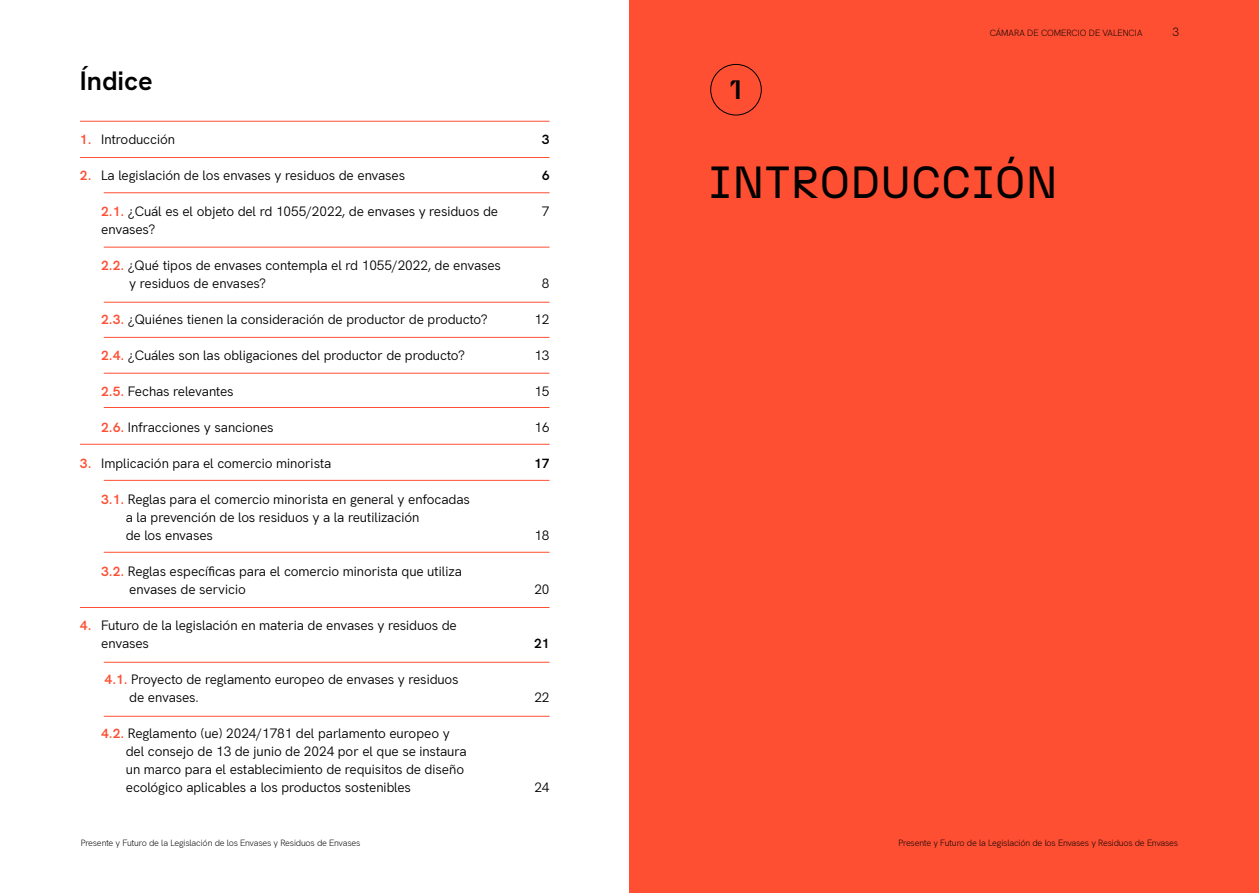
<style>
.page{position:relative;width:1259px;height:893px;background:#fff}
.page>*{position:absolute;margin:0;border:0;box-sizing:border-box;transform-origin:0 0}
.t1{font:45px "N27";color:#000}
.t2{font:700 27px "Hanken Grotesk";color:#000}
.t3{font:700 26.7px "N27";color:#000}
.t4{font:13.5px/18px "Hanken Grotesk";letter-spacing:-.01em;color:#000}
.t5{font:700 13.5px "Hanken Grotesk";color:#000}
.t6{font:300 12px "Hanken Grotesk";color:#000}
.t7{font:300 9px "Hanken Grotesk";letter-spacing:-.025em;color:#000}
.t8{font:300 9px "Hanken Grotesk";color:#000}
.s1{font-weight:700;color:#ff4f33}
</style>
<div class="page">
<div style="left:629px;top:0;width:630px;height:893px;background:#ff4f33"></div>
<div style="left:710px;top:64px;width:51px;height:51px;border:1px solid #000;border-radius:50%"></div>
<hr style="left:80px;top:121px;width:469px;height:1px;background:#ff4f33">
<hr style="left:80px;top:157px;width:469px;height:1px;background:#ff4f33">
<hr style="left:104px;top:192px;width:445px;height:1px;background:#ff4f33">
<hr style="left:104px;top:247px;width:445px;height:1px;background:#ff4f33">
<hr style="left:104px;top:407px;width:445px;height:1px;background:#ff4f33">
<hr style="left:104px;top:337px;width:445px;height:1px;background:#ff4f33">
<hr style="left:104px;top:373px;width:445px;height:1px;background:#ff4f33">
<hr style="left:104px;top:302px;width:445px;height:1px;background:#ff4f33">
<hr style="left:80px;top:444px;width:469px;height:1px;background:#ff4f33">
<hr style="left:104px;top:716px;width:445px;height:1px;background:#ff4f33">
<hr style="left:104px;top:662px;width:445px;height:1px;background:#ff4f33">
<hr style="left:104px;top:480px;width:445px;height:1px;background:#ff4f33">
<hr style="left:104px;top:552px;width:445px;height:1px;background:#ff4f33">
<hr style="left:80px;top:607px;width:469px;height:1px;background:#ff4f33">
<h2 class="t2" style="left:80px;top:59px;width:74px">Índice</h2>
<p class="t4" style="left:80px;top:129px;width:97px"><span class="s1">1.</span> Introducción</p>
<p class="t4" style="left:80px;top:165px;width:327px"><span class="s1">2.</span> La legislación de los envases y residuos de envases</p>
<p class="t4" style="left:101px;top:201px;width:398px"><span class="s1">2.1.</span> ¿Cuál es el objeto del rd 1055/2022, de envases y residuos de envases?</p>
<p class="t4" style="left:129px;top:255px;width:373px;text-indent:-28px"><span class="s1">2.2.</span> ¿Qué tipos de envases contempla el rd 1055/2022, de envases y residuos de envases?</p>
<p class="t4" style="left:101px;top:309px;width:388px"><span class="s1">2.3.</span> ¿Quiénes tienen la consideración de productor de producto?</p>
<p class="t4" style="left:101px;top:345px;width:365px"><span class="s1">2.4.</span> ¿Cuáles son las obligaciones del productor de producto?</p>
<p class="t4" style="left:101px;top:381px;width:134px"><span class="s1">2.5.</span> Fechas relevantes</p>
<p class="t4" style="left:101px;top:417px;width:174px"><span class="s1">2.6.</span> Infracciones y sanciones</p>
<p class="t4" style="left:80px;top:453px;width:253px"><span class="s1">3.</span> Implicación para el comercio minorista</p>
<p class="t4" style="left:126px;top:489px;width:345px;text-indent:-25px"><span class="s1">3.1.</span> Reglas para el comercio minorista en general y enfocadas a la prevención de los residuos y a la reutilización<br>de los envases</p>
<p class="t4" style="left:129px;top:561px;width:334px;text-indent:-28px"><span class="s1">3.2.</span> Reglas específicas para el comercio minorista que utiliza envases de servicio</p>
<p class="t4" style="left:101px;top:615px;width:357px;text-indent:-21px"><span class="s1">4.</span> Futuro de la legislación en materia de envases y residuos de envases</p>
<p class="t4" style="left:129px;top:669px;width:331px;text-indent:-25px"><span class="s1">4.1.</span> Proyecto de reglamento europeo de envases y residuos de envases.</p>
<p class="t4" style="left:126px;top:723px;width:342px;text-indent:-25px"><span class="s1">4.2.</span> Reglamento (ue) 2024/1781 del parlamento europeo y del consejo de 13 de junio de 2024 por el que se instaura un marco para el establecimiento de requisitos de diseño ecológico aplicables a los productos sostenibles</p>
<p class="t7" style="left:81px;top:836px;width:281px">Presente y Futuro de la Legislación de los Envases y Residuos de Envases</p>
<p class="t5" style="left:542px;top:129px;width:9px">3</p>
<p class="t5" style="left:542px;top:165px;width:9px">6</p>
<p class="t4" style="left:542px;top:201px;width:9px">7</p>
<p class="t4" style="left:542px;top:273px;width:9px">8</p>
<p class="t4" style="left:534px;top:309px;width:17px">12</p>
<p class="t4" style="left:534px;top:345px;width:17px">13</p>
<p class="t4" style="left:534px;top:381px;width:17px">15</p>
<p class="t4" style="left:534px;top:417px;width:17px">16</p>
<p class="t5" style="left:534px;top:453px;width:17px">17</p>
<p class="t4" style="left:534px;top:525px;width:17px">18</p>
<p class="t4" style="left:534px;top:579px;width:17px">20</p>
<p class="t5" style="left:534px;top:633px;width:17px">21</p>
<p class="t4" style="left:534px;top:687px;width:17px">22</p>
<p class="t4" style="left:534px;top:777px;width:17px">24</p>
<h3 class="t3" style="left:730px;top:73px;width:13px">1</h3>
<p class="t8" style="left:989px;top:26px;width:150px">Cámara de Comercio DE VALENCIA</p>
<p class="t6" style="left:1172px;top:23px;width:8px">3</p>
<h1 class="t1" style="left:708px;top:155px;width:351px">INTRODUCCIÓN</h1>
<p class="t7" style="left:898px;top:836px;width:281px">Presente y Futuro de la Legislación de los Envases y Residuos de Envases</p>
</div>
